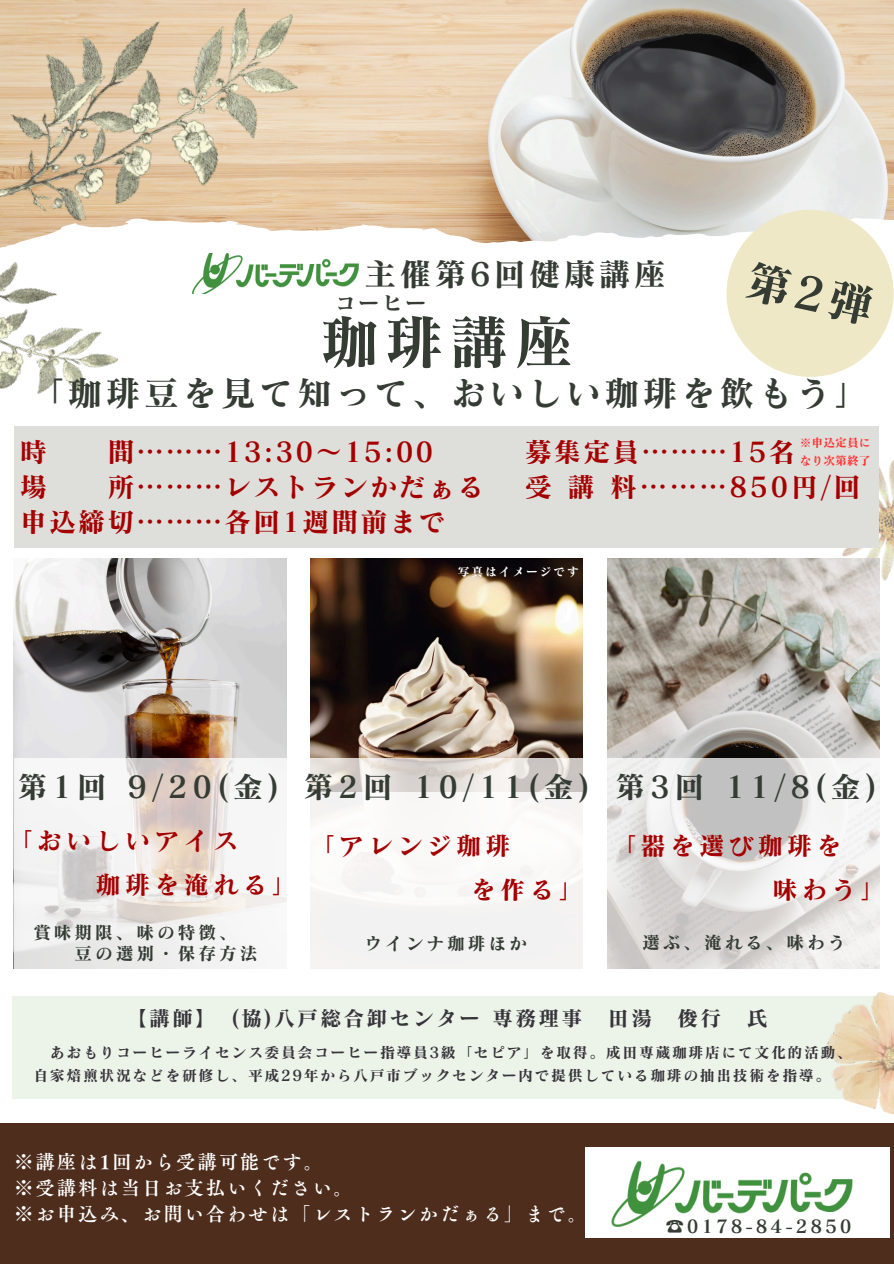
<style>
.page{position:relative;width:894px;height:1264px;background:#fff}
.page>*{position:absolute;margin:0;border:0;box-sizing:border-box;transform-origin:0 0}
.t1{font:58.95px "Canva Matisse Pro N B";color:#343c34}
.t2{font:34.95px "Canva Matisse Pro N B";letter-spacing:.095em;color:#343c34}
.t3{font:31.95px "Canva Matisse Pro N B";letter-spacing:.095em;color:#343c34}
.t4{font:30px "Canva Matisse Pro N B";letter-spacing:.16em;color:#343c34}
.t5{font:27.3px/34.8px "Canva Matisse Pro N B";letter-spacing:.065em;color:#a50000}
.t6{font:25.35px/43.8px "Canva Matisse Pro N B";letter-spacing:.16em;color:#a50000}
.t7{font:21.45px "Canva Matisse Pro N B";color:#343c34}
.t8{font:21px "Canva Matisse Pro N B";letter-spacing:.1em;color:#37353b}
.t9{font:19.35px/25.8px "Canva Tsuku A Old Min Pr 6 N B";letter-spacing:.1em;color:#fff}
.t10{font:18px "Canva Matisse Pro N B";letter-spacing:.16em;color:#343c34}
.t11{font:17.85px "Canva Matisse Pro N B";letter-spacing:.16em;color:#343c34}
.t12{font:15px "Canva Matisse Pro N B";letter-spacing:.1em;color:#37353b}
.t13{font:11.85px "Canva Matisse Pro N B";color:#ff3131}
.t14{font:11.85px "Canva Matisse Pro N B";letter-spacing:.16em;color:#fff}
</style>
<div class="page">
<img style="left:337px;top:0;width:556px;height:218px">
<img style="left:310px;top:559px;width:272px;height:199px">
<svg style="left:337px;top:218px;width:556px;height:225px"></svg>
<div style="left:726px;top:210px;width:167px;height:167px;background:#efe8c6;border-radius:50%"></div>
<div style="left:12px;top:996px;width:866px;height:102px;background:#ecf4e9"></div>
<img style="left:0;top:262px;width:119px;height:133px">
<img style="left:0;top:0;width:337px;height:248px">
<img style="left:815px;top:443px;width:78px;height:155px">
<div style="left:0;top:1123px;width:893px;height:140px;background:#4e2d1c"></div>
<img style="left:812px;top:992px;width:81px;height:122px">
<img style="left:192px;top:253px;width:189px;height:41px">
<img style="left:607px;top:559px;width:272px;height:199px">
<img style="left:14px;top:559px;width:272px;height:199px">
<svg style="left:14px;top:758px;width:272px;height:210px;fill:#f2f2f1"></svg>
<svg style="left:310px;top:758px;width:273px;height:210px;fill:#f5f3f2"></svg>
<svg style="left:607px;top:758px;width:273px;height:210px"></svg>
<img style="left:585px;top:1147px;width:304px;height:90px">
<div style="left:14px;top:426px;width:864px;height:121px;background:#dededb"></div>
<h6 class="t3" style="left:364px;top:257px;width:303px">主催第6回健康講座</h6>
<h5 class="t7" style="left:334px;top:292px;width:93px">コーヒー</h5>
<h3 class="t1" style="left:320px;top:312px;width:254px">珈琲講座</h3>
<p class="t2" style="left:29px;top:375px;width:841px">「珈琲豆を見て知って、おいしい珈琲を飲もう」</p>
<h5 class="t5" style="left:20px;top:434px;width:29px">時</h5>
<h5 class="t5" style="left:107px;top:434px;width:327px">間………13:30～ 15:00</h5>
<h5 class="t5" style="left:20px;top:469px;width:29px">場</h5>
<h5 class="t5" style="left:20px;top:469px;width:466px;text-indent:87px">所………レストランかだぁる申込締切………各回1週間前まで</h5>
<p class="t13" style="left:799px;top:436px;width:72px">※申込定員に</p>
<p class="t13" style="left:799px;top:454px;width:72px">なり次第終了</p>
<h5 class="t5" style="left:524px;top:434px;width:337px">募集定員………15名<br>受講料………850円/回</h5>
<p class="t14" style="left:457px;top:565px;width:123px">写真はイメージです</p>
<h4 class="t4" style="left:17px;top:771px;width:263px">第1回 9/20(金)</h4>
<h4 class="t4" style="left:303px;top:771px;width:288px">第2回 10/11(金)</h4>
<p class="t4" style="left:615px;top:771px;width:263px">第3回 11/8(金)</p>
<p class="t6" style="left:96px;top:818px;width:203px;text-indent:-88px">「おいしいアイス<br>珈琲を淹れる」</p>
<h4 class="t6" style="left:470px;top:823px;width:115px;text-indent:-161px">「アレンジ珈琲<br>を作る」</h4>
<p class="t6" style="left:772px;top:823px;width:115px;text-indent:-161px">「器を選び珈琲を<br>味わう」</p>
<p class="t11" style="left:33px;top:923px;width:205px">賞味期限、味の特徴、</p>
<p class="t11" style="left:75px;top:943px;width:184px">豆の選別・保存方法</p>
<h4 class="t11" style="left:364px;top:934px;width:164px">ウインナ珈琲ほか</h4>
<h4 class="t11" style="left:642px;top:932px;width:205px">選ぶ、淹れる、味わう</h4>
<p class="t8" style="left:126px;top:1007px;width:594px">【講師】 (協)八戸総合卸センター専務理事 田湯 俊行</p>
<p class="t8" style="left:746px;top:1007px;width:20px">氏</p>
<p class="t12" style="left:50px;top:1044px;width:803px">あおもりコーヒーライセンス委員会コーヒー指導員3級「セピア」を取得。成田専蔵珈琲店にて文化的活動、</p>
<p class="t12" style="left:33px;top:1068px;width:798px">自家焙煎状況などを研修し、平成29年から八戸市ブックセンター内で提供している珈琲の抽出技術を指導。</p>
<p class="t9" style="left:14px;top:1149px;width:574px">※講座は1回から受講可能です。<br>※受講料は当日お支払いください。<br>※お申込み、お問い合わせは「レストランかだぁる」まで。</p>
<p class="t10" style="left:665px;top:1217px;width:187px">☎0178-84-2850</p>
</div>
